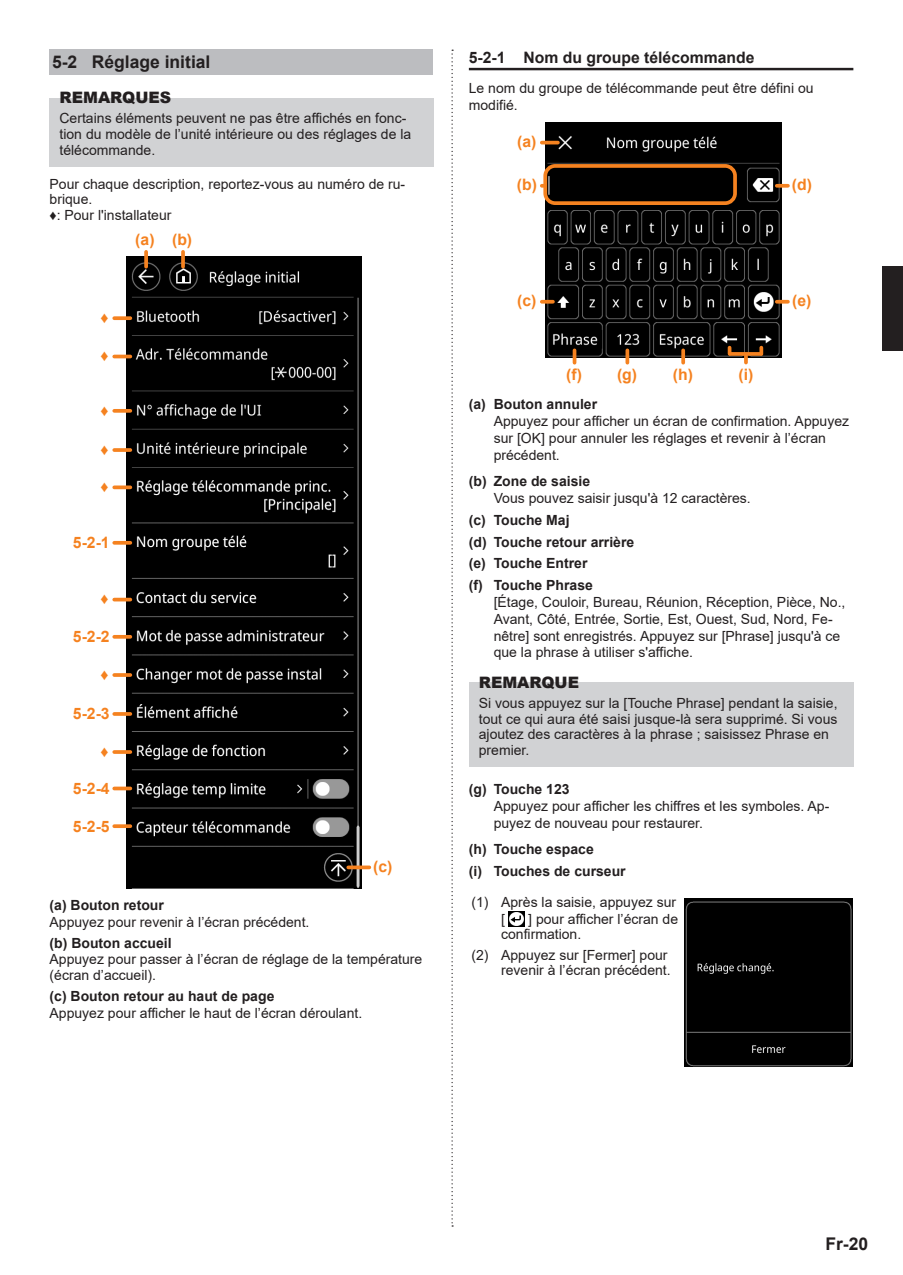
<style>
.page{position:relative;width:903px;height:1275px;background:#fff}
.page>*{position:absolute;margin:0;border:0;box-sizing:border-box;transform-origin:0 0}
.t1{font:700 17.5px "Arial";color:#231f20}
.t2{font:700 15.75px "Arial";color:#f58220}
.t3{font:700 15.75px "Arial";color:#231f20}
.t4{font:900 15.75px "Arial";color:#231f20}
.t5{font:14px/15.8px "Arial";color:#231f20}
.t6{font:700 14px/21.7px "Arial";color:#231f20}
</style>
<div class="page">
<div style="left:882px;top:266px;width:21px;height:84px;background:#231f20"></div>
<svg style="left:451px;top:50px;width:2px;height:1177px"></svg>
<div style="left:50px;top:50px;width:383px;height:25px;background:#bcbdc0"></div>
<div style="left:50px;top:98px;width:384px;height:69px;background:#d1d2d4"></div>
<img style="left:126px;top:256px;width:235px;height:632px">
<svg style="left:114px;top:316px;width:16px;height:4px"></svg>
<hr style="left:114px;top:355px;width:16px;height:3px;background:#f58220">
<svg style="left:114px;top:409px;width:16px;height:4px"></svg>
<svg style="left:114px;top:448px;width:16px;height:4px"></svg>
<svg style="left:114px;top:485px;width:16px;height:4px"></svg>
<hr style="left:114px;top:598px;width:16px;height:3px;background:#f58220">
<svg style="left:114px;top:673px;width:16px;height:4px"></svg>
<svg style="left:114px;top:541px;width:16px;height:4px"></svg>
<svg style="left:114px;top:635px;width:16px;height:4px"></svg>
<svg style="left:114px;top:712px;width:16px;height:4px"></svg>
<svg style="left:114px;top:750px;width:16px;height:4px"></svg>
<hr style="left:114px;top:787px;width:16px;height:3px;background:#f58220">
<svg style="left:114px;top:824px;width:16px;height:4px"></svg>
<svg style="left:144px;top:252px;width:4px;height:15px"></svg>
<svg style="left:181px;top:252px;width:4px;height:15px"></svg>
<svg style="left:348px;top:865px;width:21px;height:4px"></svg>
<hr style="left:469px;top:68px;width:384px;height:2px;background:#231f20">
<img style="left:546px;top:122px;width:235px;height:235px">
<hr style="left:542px;top:141px;width:16px;height:3px;background:#f58220">
<svg style="left:542px;top:300px;width:11px;height:4px"></svg>
<svg style="left:777px;top:184px;width:11px;height:4px"></svg>
<svg style="left:777px;top:300px;width:11px;height:4px"></svg>
<svg style="left:730px;top:352px;width:31px;height:4px"></svg>
<svg style="left:681px;top:350px;width:4px;height:13px"></svg>
<svg style="left:625px;top:350px;width:4px;height:13px"></svg>
<svg style="left:573px;top:350px;width:3px;height:13px"></svg>
<svg style="left:728px;top:348px;width:3px;height:6px"></svg>
<svg style="left:744px;top:355px;width:4px;height:8px"></svg>
<svg style="left:759px;top:348px;width:4px;height:6px"></svg>
<div style="left:543px;top:164px;width:194px;height:41px;border:4px solid #f58220;border-radius:10px"></div>
<div style="left:469px;top:683px;width:384px;height:84px;background:#d1d2d4"></div>
<img style="left:509px;top:911px;width:15px;height:16px">
<img style="left:685px;top:898px;width:168px;height:168px">
<p class="t1" style="left:52px;top:50px;width:160px">5-2 Réglage initial</p>
<p class="t4" style="left:60px;top:86px;width:113px">REMARQUES</p>
<p class="t5" style="left:60px;top:110px;width:353px">Certains éléments peuvent ne pas être affichés en fonc&shy;tion du modèle de l’unité intérieure ou des réglages de la télécommande.</p>
<p class="t5" style="left:50px;top:176px;width:357px">Pour chaque description, reportez-vous au numéro de ru&shy;brique.<br>♦: Pour l'installateur</p>
<p class="t2" style="left:100px;top:306px;width:10px">♦</p>
<p class="t2" style="left:100px;top:345px;width:10px">♦</p>
<p class="t2" style="left:100px;top:399px;width:10px">♦</p>
<p class="t2" style="left:100px;top:438px;width:10px">♦</p>
<p class="t2" style="left:100px;top:475px;width:10px">♦</p>
<p class="t2" style="left:73px;top:531px;width:38px">5-2-1</p>
<p class="t2" style="left:100px;top:588px;width:10px">♦</p>
<p class="t2" style="left:73px;top:625px;width:38px">5-2-2</p>
<p class="t2" style="left:100px;top:663px;width:10px">♦</p>
<p class="t2" style="left:73px;top:702px;width:38px">5-2-3</p>
<p class="t2" style="left:100px;top:740px;width:10px">♦</p>
<p class="t2" style="left:73px;top:777px;width:38px">5-2-4</p>
<p class="t2" style="left:73px;top:815px;width:38px">5-2-5</p>
<p class="t2" style="left:135px;top:228px;width:58px">(a) (b)</p>
<p class="t2" style="left:373px;top:855px;width:21px">(c)</p>
<p class="t6" style="left:50px;top:894px;width:116px">(a) Bouton retour</p>
<p class="t5" style="left:50px;top:914px;width:261px">Appuyez pour revenir à l’écran précédent.</p>
<p class="t6" style="left:50px;top:932px;width:124px">(b) Bouton accueil</p>
<p class="t5" style="left:50px;top:951px;width:374px">Appuyez pour passer à l’écran de réglage de la température (écran d’accueil).</p>
<p class="t6" style="left:50px;top:985px;width:226px">(c) Bouton retour au haut de page</p>
<p class="t5" style="left:50px;top:1005px;width:314px">Appuyez pour afficher le haut de l’écran déroulant.</p>
<p class="t3" style="left:469px;top:46px;width:287px">5-2-1 Nom du groupe télécommande</p>
<p class="t5" style="left:469px;top:79px;width:346px;line-height:16.8px">Le nom du groupe de télécommande peut être défini ou modifié.</p>
<p class="t2" style="left:517px;top:131px;width:21px">(a)</p>
<p class="t2" style="left:517px;top:173px;width:22px">(b)</p>
<p class="t2" style="left:792px;top:173px;width:22px">(d)</p>
<p class="t2" style="left:517px;top:289px;width:21px">(c)</p>
<p class="t2" style="left:792px;top:289px;width:21px">(e)</p>
<p class="t2" style="left:566px;top:363px;width:73px">(f) (g)</p>
<p class="t2" style="left:673px;top:363px;width:22px">(h)</p>
<p class="t2" style="left:739px;top:363px;width:16px">(i)</p>
<p class="t6" style="left:469px;top:394px;width:130px">(a) Bouton annuler</p>
<p class="t5" style="left:494px;top:413px;width:357px;line-height:16.8px">Appuyez pour afficher un écran de confirmation. Appuyez sur [OK] pour annuler les réglages et revenir à l’écran précédent.</p>
<p class="t6" style="left:469px;top:471px;width:123px">(b) Zone de saisie</p>
<p class="t5" style="left:494px;top:490px;width:259px">Vous pouvez saisir jusqu'à 12 caractères.</p>
<p class="t6" style="left:469px;top:509px;width:167px">(c) Touche Maj<br>(d) Touche retour arrière (e) Touche Entrer<br>(f) Touche Phrase</p>
<p class="t5" style="left:494px;top:594px;width:353px;line-height:16.8px">[Étage, Couloir, Bureau, Réunion, Réception, Pièce, No., Avant, Côté, Entrée, Sortie, Est, Ouest, Sud, Nord, Fe&shy;nêtre] sont enregistrés. Appuyez sur [Phrase] jusqu'à ce que la phrase à utiliser s'affiche.</p>
<p class="t4" style="left:479px;top:671px;width:102px">REMARQUE</p>
<p class="t5" style="left:479px;top:695px;width:360px">Si vous appuyez sur la [Touche Phrase] pendant la saisie, tout ce qui aura été saisi jusque-là sera supprimé. Si vous ajoutez des caractères à la phrase ; saisissez Phrase en premier.</p>
<p class="t6" style="left:469px;top:778px;width:102px">(g) Touche 123</p>
<p class="t5" style="left:494px;top:797px;width:337px;line-height:16.8px">Appuyez pour afficher les chiffres et les symboles. Ap&shy;puyez de nouveau pour restaurer.</p>
<p class="t6" style="left:469px;top:839px;width:158px">(h) Touche espace<br>(i) Touches de curseur</p>
<p class="t5" style="left:501px;top:894px;width:177px;line-height:16.4px;text-indent:-30px">(1) Après la saisie, appuyez sur [</p>
<p class="t5" style="left:501px;top:911px;width:179px;line-height:15px;text-indent:27px">] pour afficher l’écran de confirmation.</p>
<p class="t5" style="left:471px;top:947px;width:201px;text-align:right">(2) Appuyez sur [Fermer] pour revenir à l’écran précédent.</p>
<p class="t1" style="left:825px;top:1231px;width:44px">Fr-20</p>
</div>
